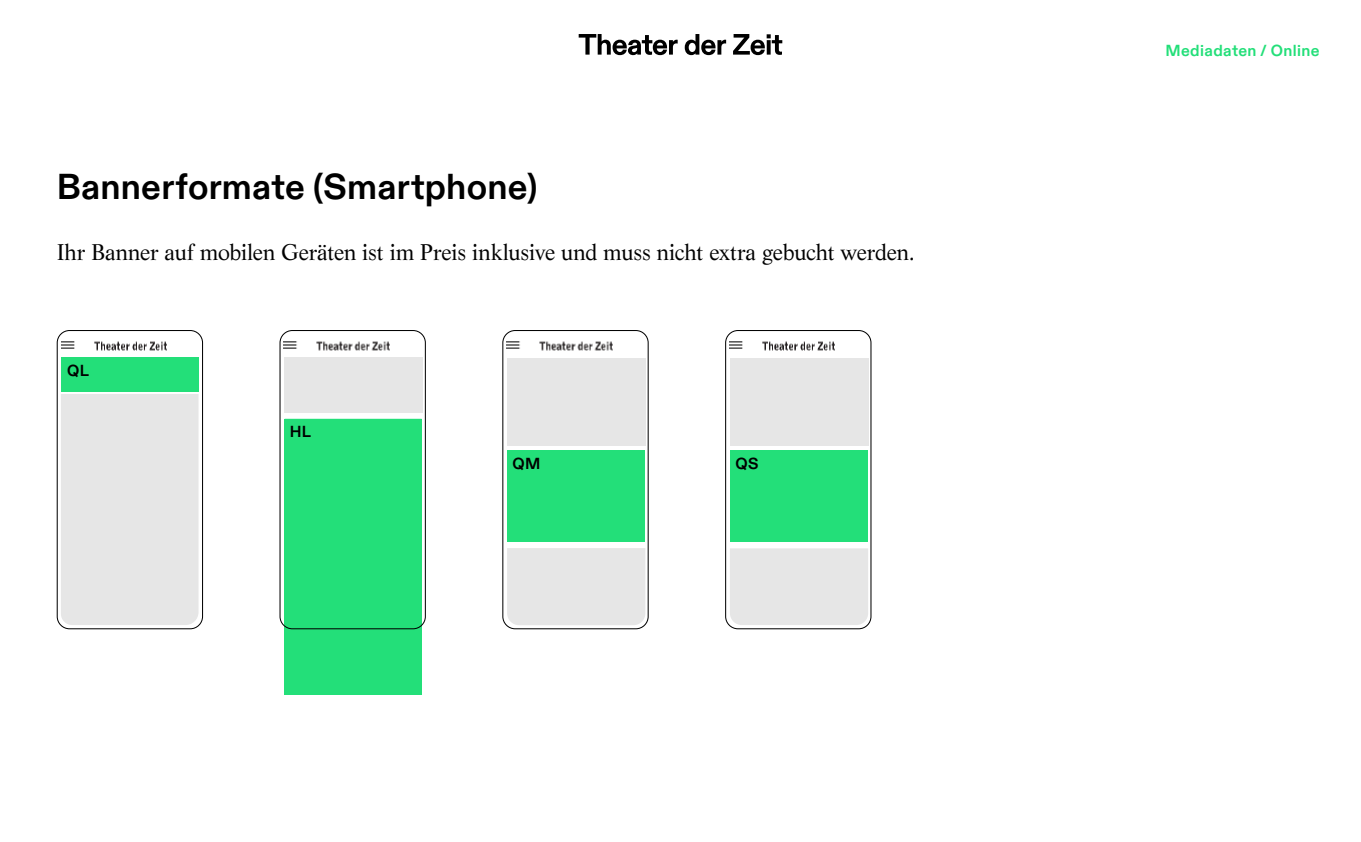
<style>
.page{position:relative;width:1361px;height:842px;background:#fff}
.page>*{position:absolute;margin:0;border:0;box-sizing:border-box;transform-origin:0 0}
.t1{font:700 36px "ABC Diatype";letter-spacing:.005em;color:#000}
.t2{font:22px "Life LT Std";letter-spacing:-.01em;color:#000}
.t3{font:700 16px "ABC Diatype";letter-spacing:.025em;color:#23df79}
.t4{font:700 16px "ABC Diatype";letter-spacing:.025em;color:#000}
</style>
<div class="page">
<svg style="left:579px;top:34px;width:203px;height:21px"></svg>
<img style="left:57px;top:333px;width:146px;height:18px">
<div style="left:61px;top:394px;width:138px;height:231px;background:#e6e6e6"></div>
<div style="left:57px;top:330px;width:146px;height:299px;border:1px solid #000;border-radius:12px"></div>
<img style="left:504px;top:333px;width:143px;height:18px">
<div style="left:507px;top:358px;width:138px;height:87px;background:#e6e6e6"></div>
<div style="left:502px;top:330px;width:147px;height:299px;border:1px solid #000;border-radius:12px"></div>
<div style="left:507px;top:548px;width:138px;height:77px;background:#e6e6e6"></div>
<img style="left:281px;top:333px;width:145px;height:18px">
<div style="left:284px;top:358px;width:138px;height:55px;background:#e6e6e6"></div>
<img style="left:725px;top:333px;width:147px;height:22px">
<div style="left:730px;top:358px;width:138px;height:87px;background:#e6e6e6"></div>
<div style="left:725px;top:330px;width:146px;height:299px;border:1px solid #000;border-radius:12px"></div>
<div style="left:730px;top:548px;width:138px;height:77px;background:#e6e6e6"></div>
<div style="left:284px;top:419px;width:138px;height:275px;background:#23df79"></div>
<div style="left:279px;top:330px;width:147px;height:299px;border:1px solid #000;border-radius:12px"></div>
<div style="left:729px;top:450px;width:138px;height:92px;background:#23df79"></div>
<div style="left:61px;top:358px;width:138px;height:34px;background:#23df79"></div>
<div style="left:507px;top:450px;width:137px;height:92px;background:#23df79"></div>
<h1 class="t1" style="left:57px;top:159px;width:482px">Bannerformate (Smartphone)</h1>
<p class="t2" style="left:57px;top:239px;width:860px">Ihr Banner auf mobilen Geräten ist im Preis inklusive und muss nicht extra gebucht werden.</p>
<p class="t4" style="left:67px;top:358px;width:23px">QL</p>
<p class="t4" style="left:290px;top:419px;width:23px">HL</p>
<p class="t4" style="left:512px;top:451px;width:29px">QM</p>
<p class="t4" style="left:735px;top:451px;width:25px">QS</p>
<p class="t3" style="left:1165px;top:38px;width:156px">Mediadaten / Online</p>
</div>
